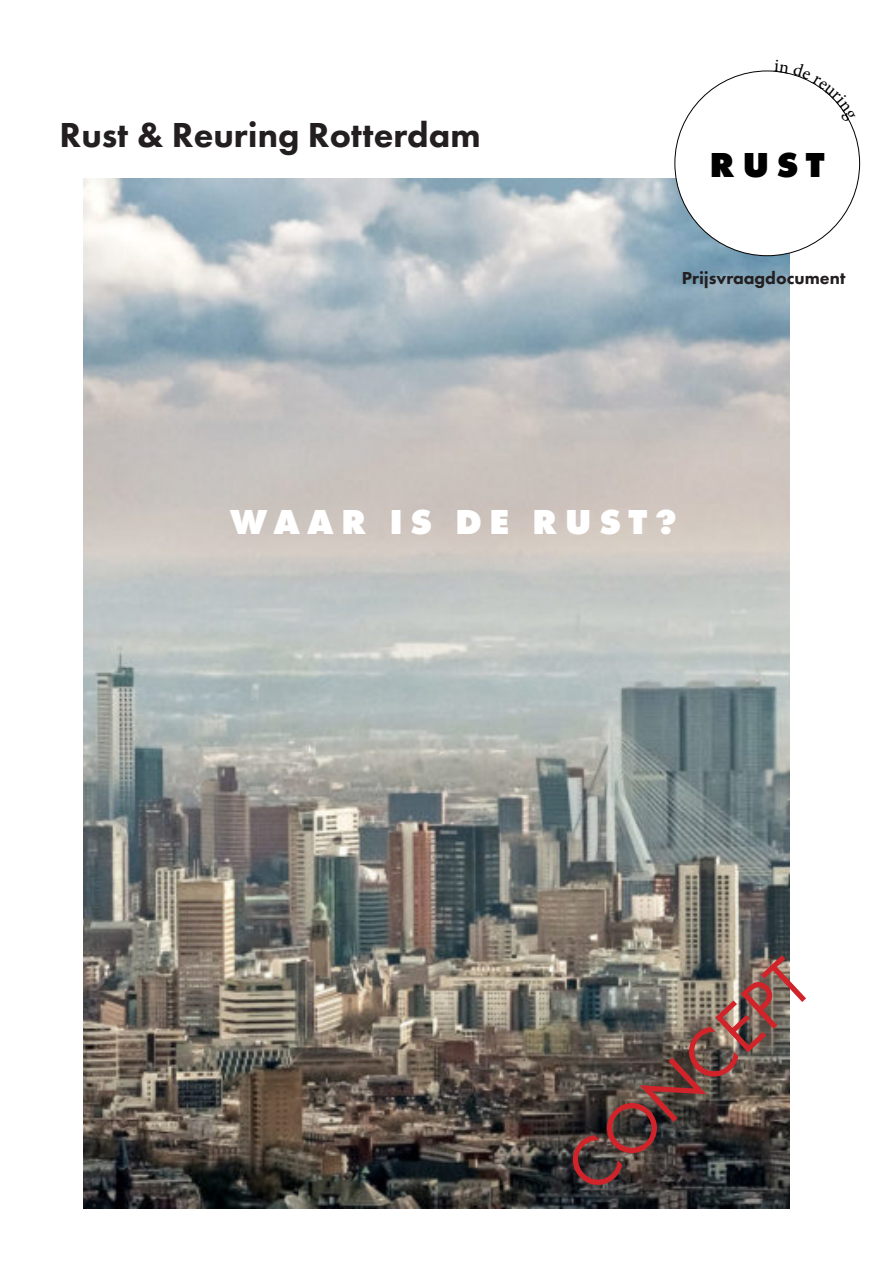
<style>
.page{position:relative;width:893px;height:1263px;background:#fff}
.page>*{position:absolute;margin:0;border:0;box-sizing:border-box;transform-origin:0 0}
.t1{font:72px "Futura PT";color:#d1232a}
.t2{font:800 36px "Futura PT";color:#231f20}
.t3{font:800 36px "Futura PT";letter-spacing:.2em;color:#fff}
.t4{font:800 36px "Futura PT";color:#000}
.t5{font:800 18px "Futura PT";color:#231f20}
</style>
<div class="page">
<img style="left:84px;top:178px;width:705px;height:1031px">
<div style="left:675px;top:71px;width:185px;height:185px;background:#fff;border-radius:50%"></div>
<svg style="left:774px;top:70px;width:77px;height:52px"></svg>
<p class="t2" style="left:60px;top:112px;width:423px">Rust &amp; Reuring Rotterdam</p>
<p class="t4" style="left:710px;top:142px;width:117px">RUST</p>
<p class="t5" style="left:682px;top:266px;width:165px">Prijsvraagdocument</p>
<p class="t3" style="left:230px;top:498px;width:448px">WAAR IS DE RUST?</p>
<p class="t1" style="left:548px;top:1148px;width:305px;rotate:-43deg">CONCEPT</p>
</div>
